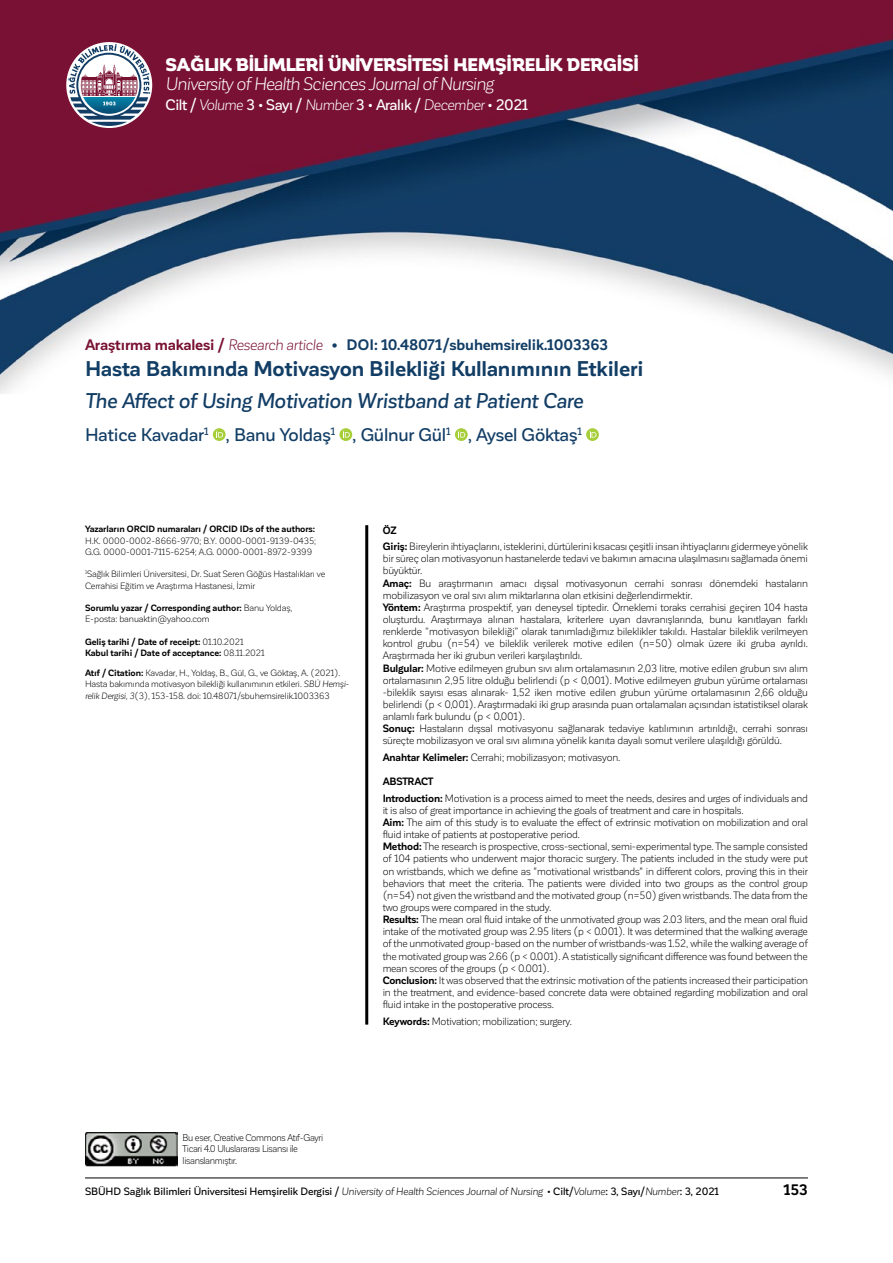
<style>
.page{position:relative;width:893px;height:1263px;background:#fff}
.page>*{position:absolute;margin:0;border:0;box-sizing:border-box;transform-origin:0 0}
.t1{font:700 21px "Corporative Sans";letter-spacing:-.01em;color:#123d65}
.t2{font:italic 500 21px "Corporative Sans";letter-spacing:-.01em;color:#123d65}
.t3{font:500 18px "Corporative Sans";letter-spacing:-.01em;color:#123d65}
.t4{font:900 18px "Corporative";letter-spacing:-.035em;color:#fff}
.t5{font:italic 18px "Corporative Sans";letter-spacing:-.035em;color:#fff}
.t6{font:700 15px "Corporative Sans";letter-spacing:-.01em;color:#123d65}
.t7{font:500 15px "Corporative Sans";letter-spacing:-.03em;color:#fff}
.t8{font:700 15px "Corporative Sans";color:#000}
.t9{font:10.5px/12.1px "Corporative Sans";letter-spacing:-.015em;color:#000}
.t10{font:500 10.5px "Corporative Sans";letter-spacing:-.01em;color:#000}
.t11{font:9.75px/11.9px "Corporative Sans";letter-spacing:-.035em;color:#000;scale:.95 1}
.t12{font:9px/11.2px "Corporative Sans";letter-spacing:-.015em;color:#000}
.t13{font:700 9px/11.2px "Corporative Sans";letter-spacing:-.01em;color:#000}
.s1{font-weight:400;font-style:italic}
.s2{color:#791132}
.s3{font-weight:400;font-style:italic;color:#791132}
.s4{font-weight:900}
.s5{font-weight:700}
.s6{font-weight:400}
.s7{font-style:italic}
</style>
<div class="page">
<hr style="left:85px;top:1178px;width:723px;height:1px;background:#000">
<img style="left:0;top:0;width:893px;height:394px">
<svg style="left:68px;top:44px;width:82px;height:82px"></svg>
<svg style="left:213px;top:428px;width:13px;height:13px"></svg>
<svg style="left:216px;top:431px;width:7px;height:7px"></svg>
<svg style="left:339px;top:428px;width:13px;height:13px"></svg>
<svg style="left:343px;top:431px;width:7px;height:7px"></svg>
<svg style="left:455px;top:428px;width:13px;height:13px"></svg>
<svg style="left:458px;top:431px;width:7px;height:7px"></svg>
<svg style="left:586px;top:428px;width:13px;height:13px"></svg>
<svg style="left:589px;top:431px;width:7px;height:7px"></svg>
<hr style="left:365px;top:525px;width:3px;height:499px;background:#000">
<img style="left:85px;top:1132px;width:93px;height:34px">
<h2 class="t4" style="left:166px;top:54px;width:475px">SAĞLIK BİLİMLERİ ÜNİVERSİTESİ HEMŞİRELİK DERGİSİ</h2>
<h2 class="t5" style="left:166px;top:74px;width:330px">University of Health Sciences Journal of Nursing</h2>
<h3 class="t7" style="left:166px;top:96px;width:364px">Cilt / <span class="s1">Volume</span> 3 • Sayı / <span class="s1">Number</span> 3 • Aralık / <span class="s1">December</span> • 2021</h3>
<h3 class="t6" style="left:85px;top:337px;width:525px"><span class="s2">Araştırma makalesi /</span> <span class="s3">Research article</span> <span class="s4">•</span> DOI: 10.48071/sbuhemsirelik.1003363</h3>
<h1 class="t1" style="left:85px;top:357px;width:560px">Hasta Bakımında Motivasyon Bilekliği Kullanımının Etkileri</h1>
<h1 class="t2" style="left:85px;top:390px;width:499px">The Affect of Using Motivation Wristband at Patient Care</h1>
<h2 class="t3" style="left:85px;top:425px;width:498px">Hatice Kavadar<sup>1</sup> , Banu Yoldaş<sup>1</sup> , Gülnur Gül<sup>1</sup> , Aysel Göktaş<sup>1</sup></h2>
<p class="t13" style="left:85px;top:524px;width:232px">Yazarların ORCID numaraları / ORCID IDs of the authors:</p>
<p class="t12" style="left:85px;top:535px;width:233px">H.K. 0000-0002-8666-9770; B.Y. 0000-0001-9139-0435;<br>G.G. 0000-0001-7115-6254; A.G. 0000-0001-8972-9399</p>
<p class="t12" style="left:85px;top:569px;width:242px"><sup>1</sup>Sağlık Bilimleri Üniversitesi, Dr. Suat Seren Göğüs Hastalıkları ve<br>Cerrahisi Eğitim ve Araştırma Hastanesi, İzmir</p>
<p class="t12" style="left:85px;top:602px;width:209px"><span class="s5">Sorumlu yazar / Corresponding author:</span> Banu Yoldaş,<br>E-posta: banuaktin@yahoo.com</p>
<p class="t13" style="left:85px;top:636px;width:181px">Geliş tarihi / Date of receipt: <span class="s6">01.10.2021<br></span>Kabul tarihi / Date of acceptance: <span class="s6">08.11.2021</span></p>
<p class="t12" style="left:85px;top:667px;width:265px"><span class="s5">Atıf / Citation:</span> Kavadar, H., Yoldaş, B., Gül, G., ve Göktaş, A. (2021).<br>Hasta bakımında motivasyon bilekliği kullanımının etkileri. <span class="s7">SBÜ Hemşi&shy;relik Dergisi, 3</span>(3)<span class="s7">,</span> 153-158. doi: 10.48071/sbuhemsirelik.1003363</p>
<p class="t9" style="left:383px;top:522px;width:427px;line-height:16.4px"><span class="s5">ÖZ<br>Giriş:</span> Bireylerin ihtiyaçlarını, isteklerini, dürtülerini kısacası çeşitli insan ihtiyaçlarını gidermeye yönelik</p>
<p class="t9" style="left:383px;top:553px;width:427px">bir süreç olan motivasyonun hastanelerde tedavi ve bakımın amacına ulaşılmasını sağlamada önemi büyüktür.<br><span class="s5">Amaç:</span> Bu araştırmanın amacı dışsal motivasyonun cerrahi sonrası dönemdeki hastaların mobilizasyon ve oral sıvı alım miktarlarına olan etkisini değerlendirmektir.<br><span class="s5">Yöntem:</span> Araştırma prospektif, yarı deneysel tiptedir. Örneklemi toraks cerrahisi geçiren 104 hasta oluşturdu. Araştırmaya alınan hastalara, kriterlere uyan davranışlarında, bunu kanıtlayan farklı renklerde “motivasyon bilekliği” olarak tanımladığımız bileklikler takıldı. Hastalar bileklik verilmeyen kontrol grubu (n=54) ve bileklik verilerek motive edilen (n=50) olmak üzere iki gruba ayrıldı.<br>Araştırmada her iki grubun verileri karşılaştırıldı.<br><span class="s5">Bulgular:</span> Motive edilmeyen grubun sıvı alım ortalamasının 2,03 litre, motive edilen grubun sıvı alım ortalamasının 2,95 litre olduğu belirlendi (p &lt; 0,001). Motive edilmeyen grubun yürüme ortalaması -bileklik sayısı esas alınarak- 1,52 iken motive edilen grubun yürüme ortalamasının 2,66 olduğu belirlendi (p &lt; 0,001). Araştırmadaki iki grup arasında puan ortalamaları açısından istatistiksel olarak anlamlı fark bulundu (p &lt; 0,001).<br><span class="s5">Sonuç:</span> Hastaların dışsal motivasyonu sağlanarak tedaviye katılımının artırıldığı, cerrahi sonrası süreçte mobilizasyon ve oral sıvı alımına yönelik kanıta dayalı somut verilere ulaşıldığı görüldü.</p>
<p class="t9" style="left:383px;top:751px;width:239px"><span class="s5">Anahtar Kelimeler:</span> Cerrahi; mobilizasyon; motivasyon.</p>
<p class="t9" style="left:383px;top:773px;width:427px;line-height:16.4px"><span class="s5">ABSTRACT<br>Introduction:</span> Motivation is a process aimed to meet the needs, desires and urges of individuals and</p>
<p class="t9" style="left:383px;top:804px;width:427px">it is also of great importance in achieving the goals of treatment and care in hospitals.<br><span class="s5">Aim:</span> The aim of this study is to evaluate the effect of extrinsic motivation on mobilization and oral fluid intake of patients at postoperative period.<br><span class="s5">Method:</span> The research is prospective, cross-sectional, semi-experimental type. The sample consisted of 104 patients who underwent major thoracic surgery. The patients included in the study were put on wristbands, which we define as "motivational wristbands" in different colors, proving this in their behaviors that meet the criteria. The patients were divided into two groups as the control group (n=54) not given the wristband and the motivated group (n=50) given wristbands. The data from the two groups were compared in the study.<br><span class="s5">Results:</span> The mean oral fluid intake of the unmotivated group was 2.03 liters, and the mean oral fluid intake of the motivated group was 2.95 liters (p &lt; 0.001). It was determined that the walking average of the unmotivated group-based on the number of wristbands-was 1.52, while the walking average of the motivated group was 2.66 (p &lt; 0.001). A statistically significant difference was found between the mean scores of the groups (p &lt; 0.001).<br><span class="s5">Conclusion:</span> It was observed that the extrinsic motivation of the patients increased their participation in the treatment, and evidence-based concrete data were obtained regarding mobilization and oral fluid intake in the postoperative process.</p>
<p class="t9" style="left:383px;top:1015px;width:191px"><span class="s5">Keywords:</span> Motivation; mobilization; surgery.</p>
<p class="t11" style="left:183px;top:1131px;width:150px">Bu eser, Creative Commons Atıf-Gayri<br>Ticari 4.0 Uluslararası Lisansı ile lisanslanmıştır.</p>
<p class="t10" style="left:85px;top:1186px;width:635px">SBÜHD Sağlık Bilimleri Üniversitesi Hemşirelik Dergisi / <span class="s1">University of Health Sciences Journal of Nursing</span> • Cilt/<span class="s1">Volume</span>: 3, Sayı/<span class="s1">Number</span>: 3, 2021</p>
<h3 class="t8" style="left:784px;top:1181px;width:26px">153</h3>
</div>
